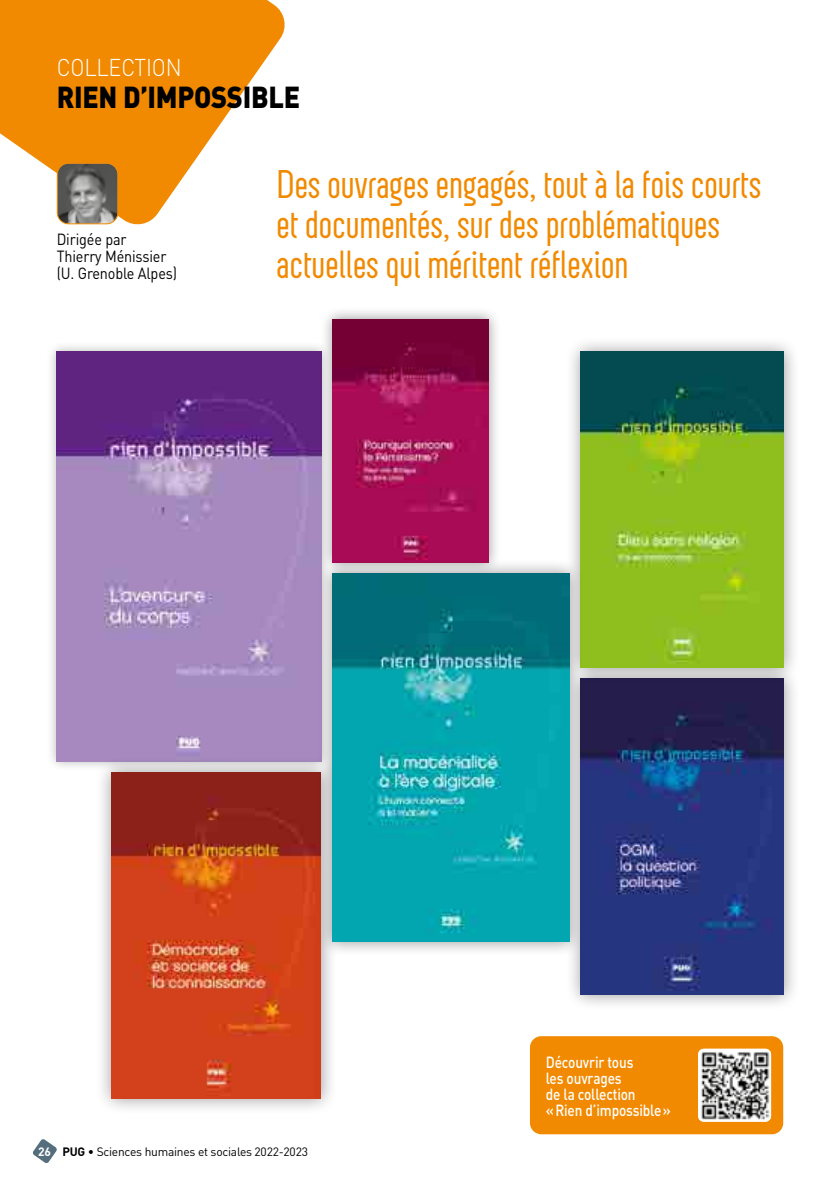
<style>
.page{position:relative;width:840px;height:1191px;background:#fff}
.page>*{position:absolute;margin:0;border:0;box-sizing:border-box;transform-origin:0 0}
.t1{font:40px/40px "Neubau";letter-spacing:-.03em;color:#f18a00}
.t2{font:900 30px "DIN";letter-spacing:-.01em;color:#000;scale:.9 1}
.t3{font:300 24px "DIN";letter-spacing:-.01em;color:#fff;scale:.9 1}
.t4{font:500 16px/16px "DIN";letter-spacing:-.01em;color:#fff;scale:.85 1}
.t5{font:16px/17px "DIN";letter-spacing:-.01em;color:#000;scale:.9 1}
.t6{font:12px "DIN";letter-spacing:-.02em;color:#000}
.s1{font-weight:700;color:#fff}
.s2{font-weight:700}
</style>
<div class="page">
<svg style="left:33px;top:1139px;width:24px;height:24px"></svg>
<hr style="left:839px;top:0;width:1px;height:1191px;background:#feefde">
<div style="left:46px;top:341px;width:285px;height:431px;background:#000;opacity:.3"></div>
<img style="left:57px;top:352px;width:263px;height:409px">
<div style="left:94px;top:756px;width:243px;height:359px;background:#000;opacity:.4"></div>
<img style="left:111px;top:773px;width:210px;height:325px">
<div style="left:564px;top:662px;width:235px;height:349px;background:#000;opacity:.4"></div>
<img style="left:580px;top:684px;width:203px;height:311px">
<div style="left:564px;top:335px;width:235px;height:349px;background:#000;opacity:.4"></div>
<img style="left:580px;top:351px;width:203px;height:316px">
<div style="left:320px;top:306px;width:181px;height:268px;background:#000;opacity:.4"></div>
<img style="left:332px;top:319px;width:156px;height:239px">
<div style="left:317px;top:558px;width:267px;height:398px;background:#000;opacity:.4"></div>
<img style="left:332px;top:573px;width:237px;height:368px">
<svg style="left:0;top:0;width:285px;height:225px;fill:#f18a00"></svg>
<img style="left:57px;top:163px;width:61px;height:61px">
<div style="left:57px;top:163px;width:61px;height:61px;border:1px solid #f18a00;border-radius:11px"></div>
<div style="left:529px;top:1036px;width:253px;height:98px;background:#f18a00;border-radius:11px"></div>
<img style="left:698px;top:1048px;width:72px;height:73px">
<svg style="left:839px;top:0;width:1px;height:335px"></svg>
<p class="t3" style="left:57px;top:53px;width:140px">COLLECTION</p>
<p class="t2" style="left:57px;top:77px;width:272px">RIEN D’IMPOSSIBLE</p>
<p class="t5" style="left:57px;top:230px;width:135px">Dirigée par<br>Thierry Ménissier (U. Grenoble Alpes)</p>
<p class="t1" style="left:276px;top:164px;width:487px">Des ouvrages engagés, tout à la fois courts et documentés, sur des problématiques actuelles qui méritent réflexion</p>
<p class="t4" style="left:545px;top:1053px;width:148px">Découvrir tous<br>les ouvrages<br>de la collection «Rien d’impossible»</p>
<p class="t6" style="left:38px;top:1144px;width:271px"><span class="s1">26</span> <span class="s2">PUG</span> • Sciences humaines et sociales 2022-2023</p>
</div>
